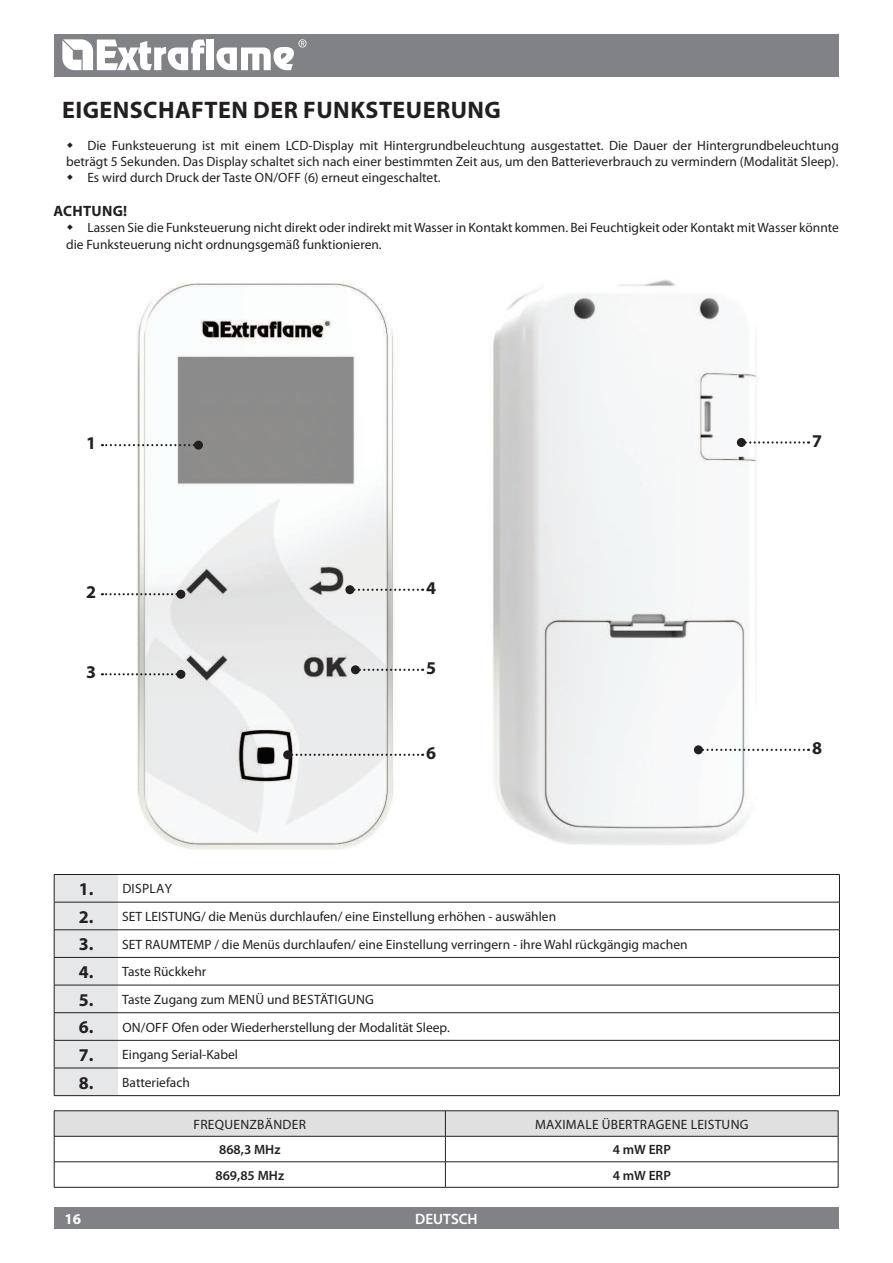
<style>
.page{position:relative;width:893px;height:1263px;background:#fff}
.page>*{position:absolute;margin:0;border:0;box-sizing:border-box;transform-origin:0 0}
.t1{font:700 24px "Myriad Pro";letter-spacing:.02em;color:#231f20}
.t2{font:700 18px "Myriad Pro";color:#231f20}
.t3{font:700 15px "Myriad Pro";letter-spacing:.02em;color:#231f20}
.t4{font:600 15px "Myriad Pro";color:#fff}
.t5{font:700 15px "Myriad Pro";color:#fff}
.t6{font:13.5px/16.2px "Myriad Pro";color:#231f20}
.t7{font:13.5px "Myriad Pro";letter-spacing:.02em;color:#231f20}
.t8{font:600 13.5px "Myriad Pro";color:#231f20}
.s1{font-weight:700;font-size:18px}
</style>
<div class="page">
<img style="left:118px;top:281px;width:292px;height:569px">
<svg style="left:102px;top:593px;width:74px;height:2px"></svg>
<div style="left:176px;top:590px;width:9px;height:9px;background:#231f20;border-radius:50%"></div>
<svg style="left:102px;top:673px;width:74px;height:2px"></svg>
<div style="left:176px;top:670px;width:9px;height:9px;background:#231f20;border-radius:50%"></div>
<svg style="left:354px;top:589px;width:69px;height:2px"></svg>
<div style="left:345px;top:585px;width:9px;height:9px;background:#231f20;border-radius:50%"></div>
<svg style="left:360px;top:669px;width:63px;height:2px"></svg>
<div style="left:351px;top:665px;width:9px;height:9px;background:#231f20;border-radius:50%"></div>
<svg style="left:102px;top:444px;width:92px;height:2px"></svg>
<div style="left:194px;top:441px;width:9px;height:9px;background:#231f20;border-radius:50%"></div>
<svg style="left:292px;top:754px;width:131px;height:2px"></svg>
<div style="left:283px;top:750px;width:9px;height:9px;background:#231f20;border-radius:50%"></div>
<img style="left:492px;top:279px;width:281px;height:566px">
<svg style="left:746px;top:441px;width:63px;height:3px"></svg>
<div style="left:737px;top:438px;width:9px;height:9px;background:#231f20;border-radius:50%"></div>
<svg style="left:703px;top:749px;width:106px;height:2px"></svg>
<div style="left:694px;top:745px;width:9px;height:9px;background:#231f20;border-radius:50%"></div>
<div style="left:54px;top:34px;width:785px;height:43px;background:#808285"></div>
<div style="left:54px;top:1208px;width:785px;height:21px;background:#808285"></div>
<svg style="left:62px;top:39px;width:143px;height:31px"></svg>
<div style="left:207px;top:40px;width:7px;height:30px;background:#fff"></div>
<svg style="left:216px;top:39px;width:90px;height:31px"></svg>
<hr style="left:118px;top:874px;width:722px;height:1px;background:#231f20">
<hr style="left:118px;top:902px;width:722px;height:1px;background:#231f20">
<hr style="left:118px;top:929px;width:722px;height:1px;background:#231f20">
<hr style="left:118px;top:957px;width:722px;height:1px;background:#231f20">
<hr style="left:118px;top:985px;width:722px;height:1px;background:#231f20">
<hr style="left:118px;top:1012px;width:722px;height:1px;background:#231f20">
<hr style="left:118px;top:1040px;width:722px;height:1px;background:#231f20">
<svg style="left:54px;top:874px;width:64px;height:221px"></svg>
<hr style="left:118px;top:1068px;width:722px;height:1px;background:#231f20">
<svg style="left:839px;top:875px;width:1px;height:220px"></svg>
<hr style="left:54px;top:1095px;width:64px;height:1px;background:#231f20">
<hr style="left:118px;top:1095px;width:722px;height:1px;background:#231f20">
<hr style="left:54px;top:1110px;width:391px;height:1px;background:#231f20">
<hr style="left:445px;top:1110px;width:393px;height:1px;background:#231f20">
<hr style="left:54px;top:1187px;width:391px;height:1px;background:#231f20">
<svg style="left:54px;top:1111px;width:785px;height:76px"></svg>
<hr style="left:445px;top:1187px;width:393px;height:1px;background:#231f20">
<h1 class="t1" style="left:62px;top:98px;width:440px">EIGENSCHAFTEN DER FUNKSTEUERUNG</h1>
<p class="t6" style="left:87px;top:137px;width:753px">Die Funksteuerung ist mit einem LCD-Display mit Hintergrundbeleuchtung ausgestattet. Die Dauer der Hintergrundbeleuchtung</p>
<p class="t6" style="left:66px;top:154px;width:774px">beträgt 5 Sekunden. Das Display schaltet sich nach einer bestimmten Zeit aus, um den Batterieverbrauch zu vermindern (Modalität Sleep).</p>
<p class="t6" style="left:87px;top:170px;width:355px">Es wird durch Druck der Taste ON/OFF (6) erneut eingeschaltet.</p>
<p class="t3" style="left:53px;top:203px;width:75px">ACHTUNG!</p>
<p class="t6" style="left:66px;top:220px;width:774px;text-indent:21px">Lassen Sie die Funksteuerung nicht direkt oder indirekt mit Wasser in Kontakt kommen. Bei Feuchtigkeit oder Kontakt mit Wasser könnte die Funksteuerung nicht ordnungsgemäß funktionieren.</p>
<h2 class="t2" style="left:86px;top:434px;width:11px">1</h2>
<h2 class="t2" style="left:86px;top:583px;width:11px">2</h2>
<h2 class="t2" style="left:86px;top:663px;width:11px">3</h2>
<h2 class="t2" style="left:426px;top:579px;width:11px">4</h2>
<h2 class="t2" style="left:426px;top:659px;width:11px">5</h2>
<h2 class="t2" style="left:426px;top:743px;width:11px">6</h2>
<p class="t7" style="left:79px;top:882px;width:95px"><span class="s1">1.</span> DISPLAY</p>
<p class="t6" style="left:79px;top:909px;width:479px"><span class="s1">2.</span> SET LEISTUNG/ die Menüs durchlaufen/ eine Einstellung erhöhen - auswählen</p>
<p class="t6" style="left:79px;top:936px;width:610px"><span class="s1">3.</span> SET RAUMTEMP / die Menüs durchlaufen/ eine Einstellung verringern - ihre Wahl rückgängig machen</p>
<p class="t6" style="left:79px;top:964px;width:129px"><span class="s1">4.</span> Taste Rückkehr</p>
<p class="t6" style="left:79px;top:992px;width:297px"><span class="s1">5.</span> Taste Zugang zum MENÜ und BESTÄTIGUNG</p>
<p class="t6" style="left:79px;top:1019px;width:372px"><span class="s1">6.</span> ON/OFF Ofen oder Wiederherstellung der Modalität Sleep.</p>
<p class="t6" style="left:79px;top:1047px;width:161px"><span class="s1">7.</span> Eingang Serial-Kabel</p>
<p class="t6" style="left:79px;top:1075px;width:113px"><span class="s1">8.</span> Batteriefach</p>
<p class="t7" style="left:194px;top:1117px;width:114px">FREQUENZBÄNDER</p>
<p class="t7" style="left:535px;top:1117px;width:215px">MAXIMALE ÜBERTRAGENE LEISTUNG</p>
<p class="t8" style="left:219px;top:1143px;width:63px">868,3 MHz</p>
<p class="t8" style="left:613px;top:1143px;width:60px">4 mW ERP</p>
<p class="t8" style="left:215px;top:1168px;width:70px">869,85 MHz</p>
<p class="t8" style="left:613px;top:1168px;width:60px">4 mW ERP</p>
<p class="t5" style="left:65px;top:1211px;width:18px">16</p>
<p class="t4" style="left:415px;top:1210px;width:64px">DEUTSCH</p>
<h2 class="t2" style="left:812px;top:431px;width:11px">7</h2>
<h2 class="t2" style="left:812px;top:739px;width:11px">8</h2>
</div>
